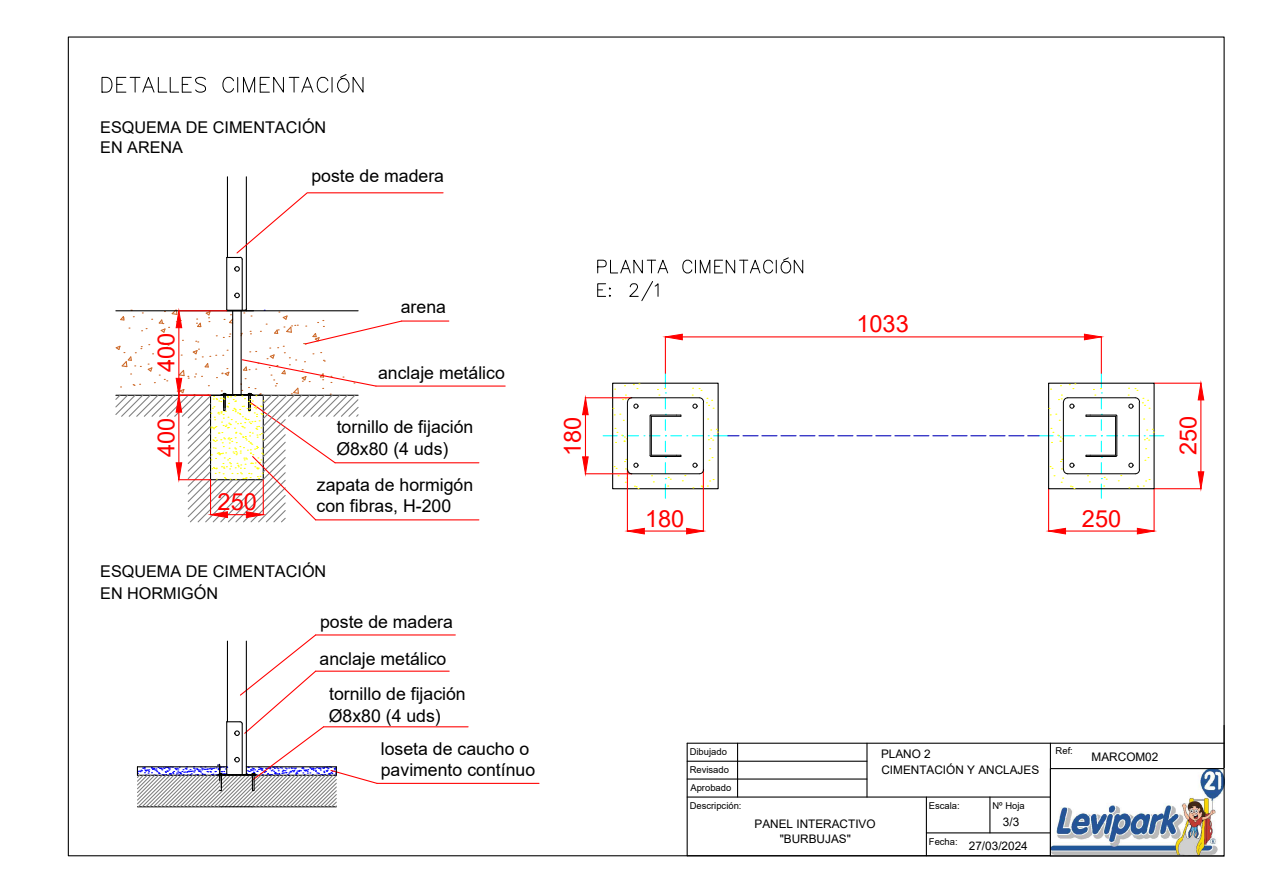
<style>
.page{position:relative;width:1263px;height:893px;background:#fff}
.page>*{position:absolute;margin:0;border:0;box-sizing:border-box;transform-origin:0 0}
.t1{font:23.55px "Arial";color:#f00}
.t2{font:17.7px/36.6px "Arial";color:#000}
.t3{font:16.2px/19.2px "Arial";color:#000}
.t4{font:11.85px/16.2px "Arial";color:#000}
.t5{font:9.45px/18px "Arial";color:#000}
</style>
<div class="page">
<svg style="left:682px;top:257px;width:121px;height:17px"></svg>
<svg style="left:597px;top:259px;width:72px;height:43px"></svg>
<hr style="left:1154px;top:382px;width:47px;height:2px;background:#f00">
<hr style="left:1154px;top:488px;width:47px;height:1px;background:#f00">
<hr style="left:1200px;top:400px;width:1px;height:72px;background:#f00">
<svg style="left:1197px;top:382px;width:8px;height:18px"></svg>
<svg style="left:1197px;top:471px;width:8px;height:18px"></svg>
<hr style="left:1048px;top:489px;width:1px;height:42px;background:#f00">
<hr style="left:1154px;top:489px;width:1px;height:42px;background:#f00">
<hr style="left:1066px;top:530px;width:71px;height:1px;background:#f00">
<svg style="left:1048px;top:527px;width:18px;height:7px"></svg>
<svg style="left:1137px;top:527px;width:18px;height:7px"></svg>
<hr style="left:585px;top:397px;width:47px;height:1px;background:#f00">
<hr style="left:585px;top:473px;width:47px;height:1px;background:#f00">
<hr style="left:585px;top:414px;width:1px;height:43px;background:#f00">
<svg style="left:582px;top:397px;width:7px;height:18px"></svg>
<svg style="left:582px;top:456px;width:7px;height:18px"></svg>
<hr style="left:627px;top:469px;width:1px;height:62px;background:#f00">
<hr style="left:703px;top:469px;width:1px;height:62px;background:#f00">
<hr style="left:644px;top:530px;width:43px;height:1px;background:#f00">
<svg style="left:627px;top:527px;width:18px;height:7px"></svg>
<svg style="left:686px;top:527px;width:18px;height:7px"></svg>
<hr style="left:665px;top:337px;width:1px;height:36px;background:#f00">
<hr style="left:1101px;top:337px;width:1px;height:36px;background:#f00">
<hr style="left:682px;top:336px;width:402px;height:1px;background:#f00">
<svg style="left:665px;top:333px;width:18px;height:7px"></svg>
<svg style="left:1084px;top:333px;width:18px;height:7px"></svg>
<hr style="left:227px;top:177px;width:1px;height:80px;background:#000">
<hr style="left:246px;top:177px;width:1px;height:132px;background:#000">
<svg style="left:136px;top:634px;width:242px;height:174px"></svg>
<svg style="left:101px;top:76px;width:105px;height:17px"></svg>
<svg style="left:222px;top:74px;width:142px;height:19px"></svg>
<hr style="left:376px;top:385px;width:129px;height:1px;background:#f00">
<hr style="left:335px;top:462px;width:144px;height:1px;background:#f00">
<hr style="left:316px;top:519px;width:163px;height:1px;background:#f00">
<hr style="left:377px;top:782px;width:162px;height:1px;background:#f00">
<hr style="left:324px;top:726px;width:144px;height:1px;background:#f00">
<hr style="left:402px;top:320px;width:47px;height:1px;background:#f00">
<hr style="left:316px;top:634px;width:139px;height:1px;background:#f00">
<hr style="left:316px;top:670px;width:133px;height:1px;background:#f00">
<svg style="left:115px;top:192px;width:329px;height:331px"></svg>
<svg style="left:603px;top:373px;width:561px;height:125px"></svg>
<hr style="left:703px;top:402px;width:1px;height:67px;background:#000">
<hr style="left:687px;top:742px;width:537px;height:1px;background:#000">
<hr style="left:687px;top:760px;width:180px;height:1px;background:#000">
<hr style="left:687px;top:778px;width:180px;height:1px;background:#000">
<hr style="left:687px;top:796px;width:363px;height:1px;background:#000">
<hr style="left:926px;top:832px;width:124px;height:1px;background:#000">
<hr style="left:1224px;top:725px;width:1px;height:130px;background:#000">
<hr style="left:687px;top:743px;width:1px;height:112px;background:#000">
<hr style="left:926px;top:797px;width:1px;height:58px;background:#000">
<hr style="left:989px;top:797px;width:1px;height:35px;background:#000">
<hr style="left:737px;top:743px;width:1px;height:54px;background:#000">
<hr style="left:866px;top:743px;width:2px;height:54px;background:#000">
<hr style="left:687px;top:855px;width:537px;height:1px;background:#000">
<hr style="left:1050px;top:743px;width:1px;height:112px;background:#000">
<img style="left:1052px;top:770px;width:171px;height:84px">
<div style="left:1050px;top:768px;width:175px;height:88px;border:1px solid #000"></div>
<p class="t3" style="left:100px;top:118px;width:228px">ESQUEMA DE CIMENTACIÓN<br>EN ARENA</p>
<p class="t2" style="left:311px;top:157px;width:134px">poste de madera</p>
<h1 class="t1" style="left:150px;top:372px;width:41px;rotate:-90deg">400</h1>
<h1 class="t1" style="left:150px;top:457px;width:41px;rotate:-90deg">400</h1>
<h1 class="t1" style="left:218px;top:485px;width:41px">250</h1>
<p class="t2" style="left:401px;top:289px;width:47px">arena</p>
<p class="t2" style="left:378px;top:354px;width:128px">anclaje metálico</p>
<p class="t2" style="left:336px;top:416px;width:138px;line-height:21.5px">tornillo de fijación<br>Ø8x80 (4 uds)</p>
<p class="t2" style="left:317px;top:474px;width:158px;line-height:21.3px">zapata de hormigón con fibras, H-200</p>
<p class="t3" style="left:100px;top:559px;width:228px;line-height:22.4px">ESQUEMA DE CIMENTACIÓN<br>EN HORMIGÓN</p>
<p class="t2" style="left:320px;top:604px;width:135px">poste de madera anclaje metálico</p>
<p class="t2" style="left:329px;top:682px;width:138px;line-height:21.6px">tornillo de fijación<br>Ø8x80 (4 uds)</p>
<p class="t2" style="left:381px;top:738px;width:156px;line-height:21px">loseta de caucho o pavimento contínuo</p>
<h1 class="t1" style="left:556px;top:456px;width:41px;rotate:-90deg">180</h1>
<h1 class="t1" style="left:645px;top:502px;width:41px">180</h1>
<h1 class="t1" style="left:856px;top:308px;width:54px">1033</h1>
<h1 class="t1" style="left:1082px;top:502px;width:41px">250</h1>
<h1 class="t1" style="left:1172px;top:455px;width:41px;rotate:-90deg">250</h1>
<p class="t5" style="left:690px;top:742px;width:53px">Dibujado<br>Revisado<br>Aprobado<br>Descripción:</p>
<p class="t4" style="left:881px;top:745px;width:160px">PLANO 2<br>CIMENTACIÓN Y ANCLAJES</p>
<p class="t4" style="left:754px;top:817px;width:123px;line-height:14.2px;text-align:center">PANEL INTERACTIVO "BURBUJAS"</p>
<p class="t5" style="left:929px;top:796px;width:32px">Escala:</p>
<p class="t5" style="left:992px;top:796px;width:34px">Nº Hoja</p>
<p class="t5" style="left:929px;top:832px;width:30px">Fecha:</p>
<p class="t4" style="left:969px;top:809px;width:60px;line-height:24.2px;text-indent:34px">3/3<br>27/03/2024</p>
<p class="t5" style="left:1056px;top:741px;width:19px">Ref:</p>
<p class="t4" style="left:1092px;top:748px;width:68px">MARCOM02</p>
</div>
